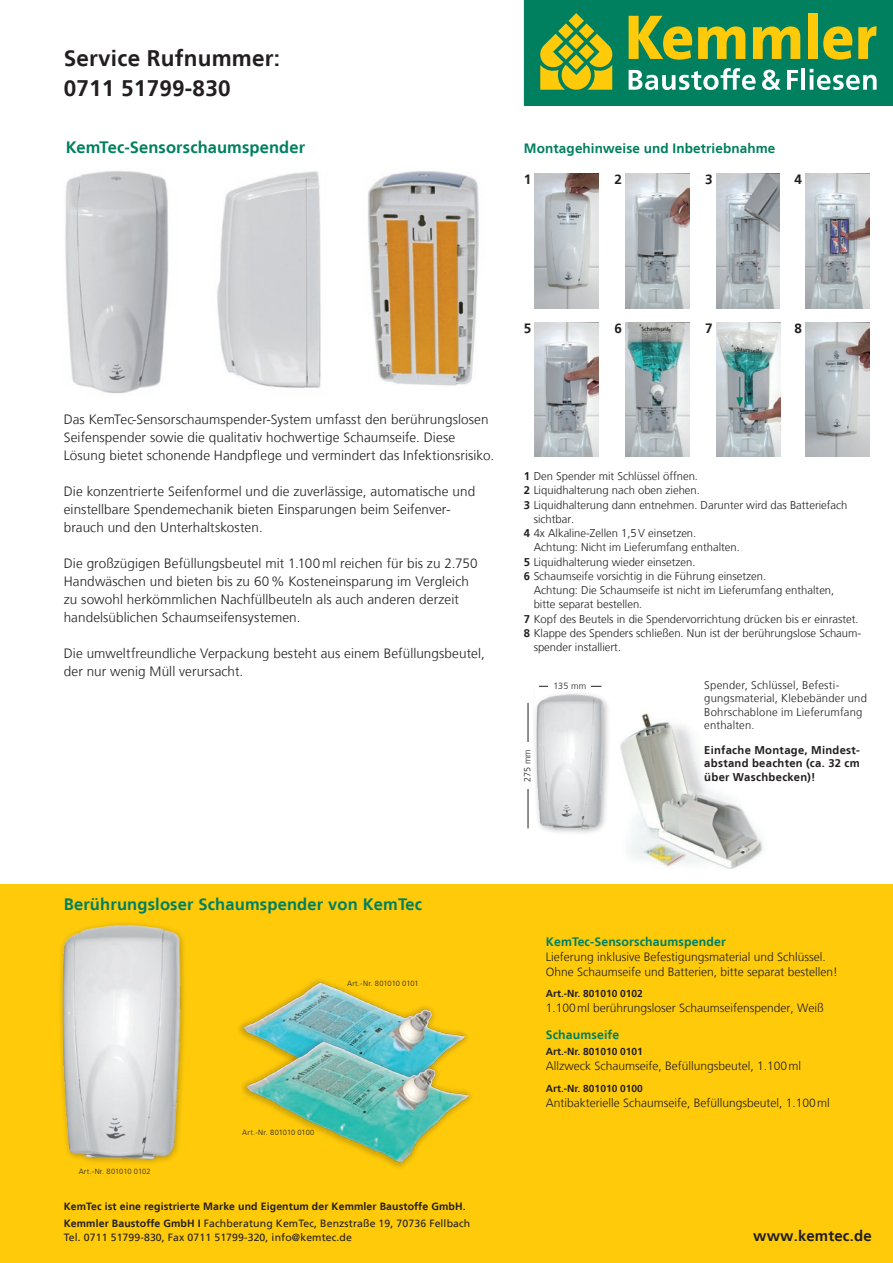
<style>
.page{position:relative;width:893px;height:1263px;background:#fff}
.page>*{position:absolute;margin:0;border:0;box-sizing:border-box;transform-origin:0 0}
.t1{font:700 22.5px/30px "Frutiger LT";letter-spacing:.01em;color:#231f20}
.t2{font:700 16.5px "Frutiger LT";letter-spacing:.01em;color:#00805f}
.t3{font:700 15px "Frutiger LT";letter-spacing:.01em;color:#231f20}
.t4{font:300 13.5px/18px "Frutiger LT";letter-spacing:.01em;color:#231f20}
.t5{font:700 13.5px "Frutiger LT";letter-spacing:.01em;color:#00805f}
.t6{font:700 13.5px "Frutiger LT";color:#231f20}
.t7{font:700 12.3px "Frutiger LT";letter-spacing:.01em;color:#00805f}
.t8{font:300 12px/15px "Frutiger LT";color:#231f20}
.t9{font:300 11.25px "Frutiger LT";color:#231f20}
.t10{font:300 11.25px/13.5px "Frutiger LT";letter-spacing:.02em;color:#231f20}
.t11{font:700 11.25px/13.5px "Frutiger LT";letter-spacing:.025em;color:#231f20}
.t12{font:700 10.5px/17.7px "Frutiger LT";letter-spacing:.01em;color:#231f20}
.t13{font:10.5px "Frutiger LT";letter-spacing:.01em;color:#231f20}
.t14{font:700 10.2px "Frutiger LT";color:#231f20}
.t15{font:300 9px "Frutiger LT";letter-spacing:.01em;color:#231f20}
.t16{font:300 7.5px "Frutiger LT";letter-spacing:-.005em;color:#231f20}
.s1{font-weight:700}
.s2{font-weight:400}
</style>
<div class="page">
<div style="left:0;top:884px;width:893px;height:379px;background:#feca0a"></div>
<div style="left:524px;top:0;width:369px;height:105px;background:#00805f"></div>
<svg style="left:629px;top:68px;width:127px;height:22px"></svg>
<svg style="left:762px;top:70px;width:19px;height:20px"></svg>
<svg style="left:787px;top:70px;width:11px;height:20px"></svg>
<hr style="left:801px;top:68px;width:4px;height:22px;background:#fff">
<svg style="left:810px;top:69px;width:67px;height:21px"></svg>
<svg style="left:540px;top:13px;width:73px;height:77px"></svg>
<svg style="left:629px;top:16px;width:63px;height:44px"></svg>
<svg style="left:698px;top:26px;width:47px;height:33px"></svg>
<svg style="left:753px;top:26px;width:47px;height:33px"></svg>
<div style="left:808px;top:13px;width:9px;height:46px;background:#feca0a"></div>
<svg style="left:823px;top:26px;width:29px;height:34px"></svg>
<svg style="left:858px;top:26px;width:19px;height:33px"></svg>
<img style="left:65px;top:171px;width:414px;height:223px">
<img style="left:239px;top:979px;width:227px;height:56px">
<img style="left:242px;top:1035px;width:229px;height:133px">
<img style="left:61px;top:923px;width:123px;height:240px">
<img style="left:535px;top:174px;width:64px;height:134px">
<img style="left:535px;top:323px;width:64px;height:134px">
<img style="left:625px;top:174px;width:64px;height:134px">
<img style="left:625px;top:323px;width:64px;height:134px">
<img style="left:716px;top:174px;width:64px;height:134px">
<img style="left:805px;top:174px;width:64px;height:134px">
<img style="left:717px;top:323px;width:64px;height:134px">
<img style="left:805px;top:323px;width:64px;height:134px">
<svg style="left:736px;top:377px;width:7px;height:30px"></svg>
<img style="left:620px;top:713px;width:143px;height:156px">
<img style="left:535px;top:693px;width:73px;height:140px">
<hr style="left:539px;top:686px;width:62px;height:1px;background:#231f20">
<div style="left:549px;top:682px;width:42px;height:7px;background:#fff"></div>
<hr style="left:528px;top:703px;width:1px;height:125px;background:#231f20">
<div style="left:524px;top:742px;width:8px;height:47px;background:#fff"></div>
<h1 class="t1" style="left:64px;top:43px;width:218px">Service Rufnummer:<br>0711 51799-830</h1>
<p class="t2" style="left:66px;top:137px;width:241px">KemTec-Sensorschaumspender</p>
<p class="t5" style="left:524px;top:140px;width:253px">Montagehinweise und Inbetriebnahme</p>
<p class="t6" style="left:524px;top:171px;width:9px">1</p>
<p class="t6" style="left:614px;top:171px;width:9px">2</p>
<p class="t6" style="left:705px;top:171px;width:9px">3</p>
<p class="t6" style="left:794px;top:171px;width:9px">4</p>
<p class="t6" style="left:524px;top:320px;width:9px">5</p>
<p class="t6" style="left:614px;top:320px;width:9px">6</p>
<p class="t6" style="left:705px;top:320px;width:9px">7</p>
<p class="t6" style="left:794px;top:320px;width:9px">8</p>
<p class="t4" style="left:64px;top:410px;width:432px">Das KemTec-Sensorschaumspender-System umfasst den berührungslosen<br>Seifenspender sowie die qualitativ hochwertige Schaumseife. Diese<br>Lösung bietet schonende Handpflege und vermindert das Infektionsrisiko.</p>
<p class="t4" style="left:64px;top:482px;width:413px">Die konzentrierte Seifenformel und die zuverlässige, automatische und einstellbare Spendemechanik bieten Einsparungen beim Seifenver&shy;brauch und den Unterhaltskosten.</p>
<p class="t4" style="left:64px;top:554px;width:415px">Die großzügigen Befüllungsbeutel mit 1.100ml reichen für bis zu 2.750<br>Handwäschen und bieten bis zu 60% Kosteneinsparung im Vergleich zu sowohl herkömmlichen Nachfüllbeuteln als auch anderen derzeit handelsüblichen Schaumseifensystemen.</p>
<p class="t4" style="left:64px;top:644px;width:422px">Die umweltfreundliche Verpackung besteht aus einem Befüllungsbeutel, der nur wenig Müll verursacht.</p>
<p class="t9" style="left:524px;top:470px;width:176px"><span class="s1">1</span> Den Spender mit Schlüssel öffnen.</p>
<p class="t9" style="left:524px;top:484px;width:178px"><span class="s1">2</span> Liquidhalterung nach oben ziehen.</p>
<p class="t9" style="left:524px;top:498px;width:325px"><span class="s1">3</span> Liquidhalterung dann entnehmen. Darunter wird das Batteriefach</p>
<p class="t9" style="left:534px;top:512px;width:42px">sichtbar.</p>
<p class="t9" style="left:524px;top:527px;width:174px"><span class="s1">4</span> 4x Alkaline-Zellen 1,5V einsetzen.</p>
<p class="t9" style="left:534px;top:541px;width:208px">Achtung: Nicht im Lieferumfang enthalten.</p>
<p class="t9" style="left:524px;top:555px;width:173px"><span class="s1">5</span> Liquidhalterung wieder einsetzen.</p>
<p class="t9" style="left:524px;top:570px;width:244px"><span class="s1">6</span> Schaumseife vorsichtig in die Führung einsetzen.</p>
<p class="t9" style="left:534px;top:584px;width:302px">Achtung: Die Schaumseife ist nicht im Lieferumfang enthalten,</p>
<p class="t9" style="left:534px;top:598px;width:110px">bitte separat bestellen.</p>
<p class="t9" style="left:524px;top:612px;width:336px"><span class="s1">7</span> Kopf des Beutels in die Spendervorrichtung drücken bis er einrastet.</p>
<p class="t9" style="left:524px;top:627px;width:339px"><span class="s1">8</span> Klappe des Spenders schließen. Nun ist der berührungslose Schaum-</p>
<p class="t9" style="left:534px;top:641px;width:89px">spender installiert.</p>
<p class="t15" style="left:522px;top:782px;width:34px;rotate:-90deg">275 mm</p>
<p class="t15" style="left:554px;top:681px;width:34px">135 mm</p>
<p class="t10" style="left:704px;top:678px;width:164px">Spender, Schlüssel, Befesti&shy;gungsmaterial, Klebebänder und<br>Bohrschablone im Lieferumfang enthalten.</p>
<p class="t11" style="left:704px;top:743px;width:157px">Einfache Montage, Mindest&shy;abstand beachten (ca. 32 cm</p>
<p class="t11" style="left:704px;top:770px;width:113px">über Waschbecken)!</p>
<p class="t2" style="left:64px;top:895px;width:360px">Berührungsloser Schaumspender von KemTec</p>
<p class="t16" style="left:79px;top:1167px;width:73px">Art.-Nr. 801010 0102</p>
<p class="t16" style="left:347px;top:979px;width:73px">Art.-Nr. 801010 0101</p>
<p class="t16" style="left:242px;top:1128px;width:74px">Art.-Nr. 801010 0100</p>
<p class="t12" style="left:64px;top:1197px;width:408px">KemTec ist eine registrierte Marke und Eigentum der Kemmler Baustoffe GmbH.<br>Kemmler Baustoffe GmbH I <span class="s2">Fachberatung KemTec, Benzstraße 19, 70736 Fellbach</span></p>
<p class="t13" style="left:64px;top:1231px;width:290px">Tel. 0711 51799-830, Fax 0711 51799-320, info@kemtec.de</p>
<p class="t7" style="left:546px;top:934px;width:182px">KemTec-Sensorschaumspender</p>
<p class="t8" style="left:546px;top:949px;width:294px">Lieferung inklusive Befestigungsmaterial und Schlüssel.<br>Ohne Schaumseife und Batterien, bitte separat bestellen!</p>
<p class="t14" style="left:546px;top:988px;width:99px">Art.-Nr. 801010 0102</p>
<p class="t8" style="left:546px;top:1001px;width:280px">1.100ml berührungsloser Schaumseifenspender, Weiß</p>
<p class="t7" style="left:546px;top:1028px;width:75px">Schaumseife</p>
<p class="t14" style="left:546px;top:1045px;width:99px">Art.-Nr. 801010 0101</p>
<p class="t8" style="left:546px;top:1059px;width:257px">Allzweck Schaumseife, Befüllungsbeutel, 1.100ml</p>
<p class="t14" style="left:546px;top:1082px;width:99px">Art.-Nr. 801010 0100</p>
<p class="t8" style="left:546px;top:1095px;width:286px">Antibakterielle Schaumseife, Befüllungsbeutel, 1.100ml</p>
<p class="t3" style="left:753px;top:1227px;width:120px">www.kemtec.de</p>
</div>
